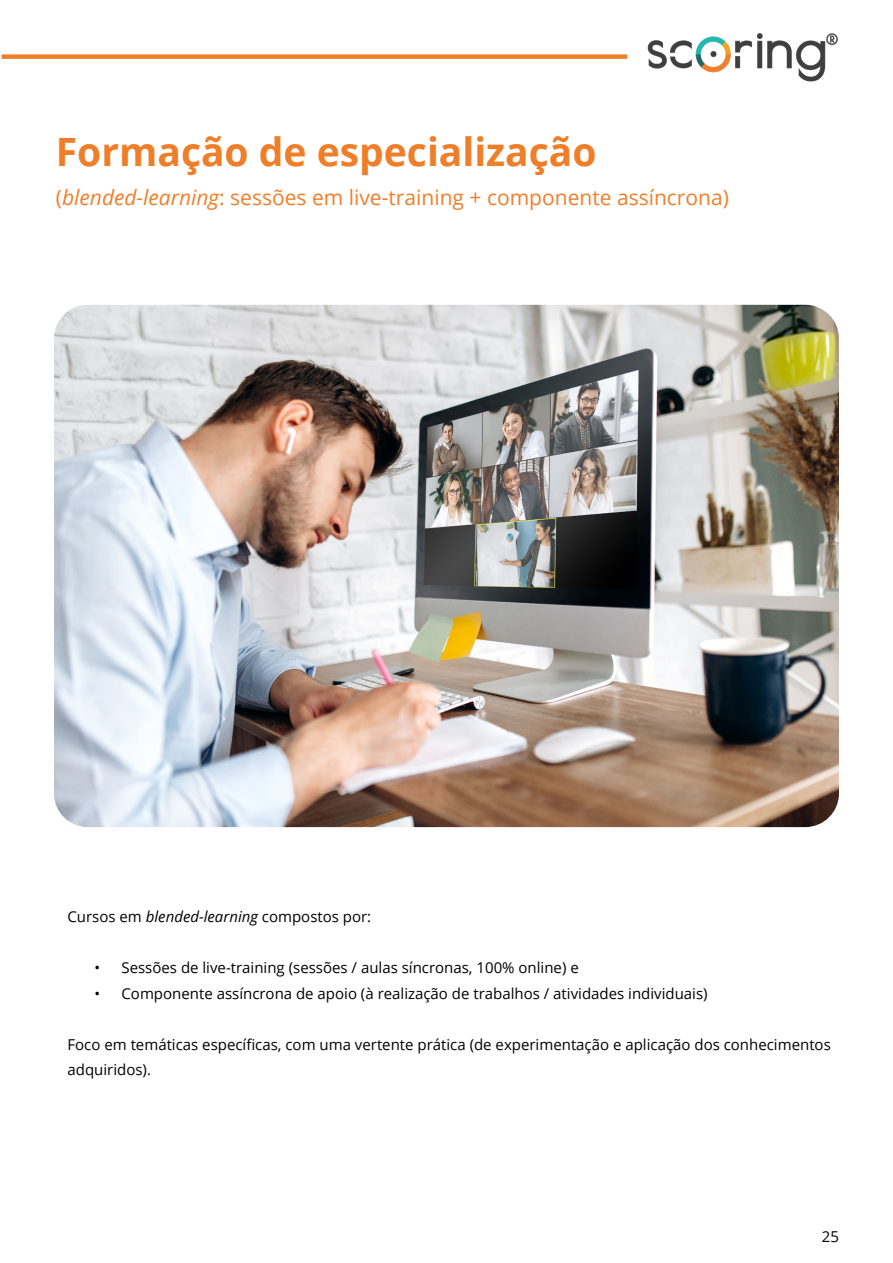
<style>
.page{position:relative;width:893px;height:1263px;background:#fff}
.page>*{position:absolute;margin:0;border:0;box-sizing:border-box;transform-origin:0 0}
.t1{font:700 39px "Open Sans";color:#ef7e29}
.t2{font:21px "Open Sans";color:#ef7e29}
.t3{font:15px/25.5px "Open Sans";color:#000}
.s1{font-style:italic}
</style>
<div class="page">
<div style="left:2px;top:54px;width:625px;height:5px;background:#f07d29"></div>
<img style="left:647px;top:33px;width:191px;height:49px">
<img style="left:54px;top:305px;width:785px;height:522px">
<h1 class="t1" style="left:56px;top:125px;width:542px">Formação de especialização</h1>
<h2 class="t2" style="left:56px;top:183px;width:674px">(<span class="s1">blended-learning</span>: sessões em live-training + componente assíncrona)</h2>
<p class="t3" style="left:68px;top:904px;width:305px">Cursos em <span class="s1">blended-learning</span> compostos por:</p>
<p class="t3" style="left:94px;top:955px;width:486px">• Sessões de live-training (sessões / aulas síncronas, 100% online) e</p>
<p class="t3" style="left:94px;top:980px;width:615px">• Componente assíncrona de apoio (à realização de trabalhos / atividades individuais)</p>
<p class="t3" style="left:68px;top:1031px;width:765px">Foco em temáticas específicas, com uma vertente prática (de experimentação e aplicação dos conhecimentos adquiridos).</p>
<p class="t3" style="left:822px;top:1223px;width:19px">25</p>
</div>
